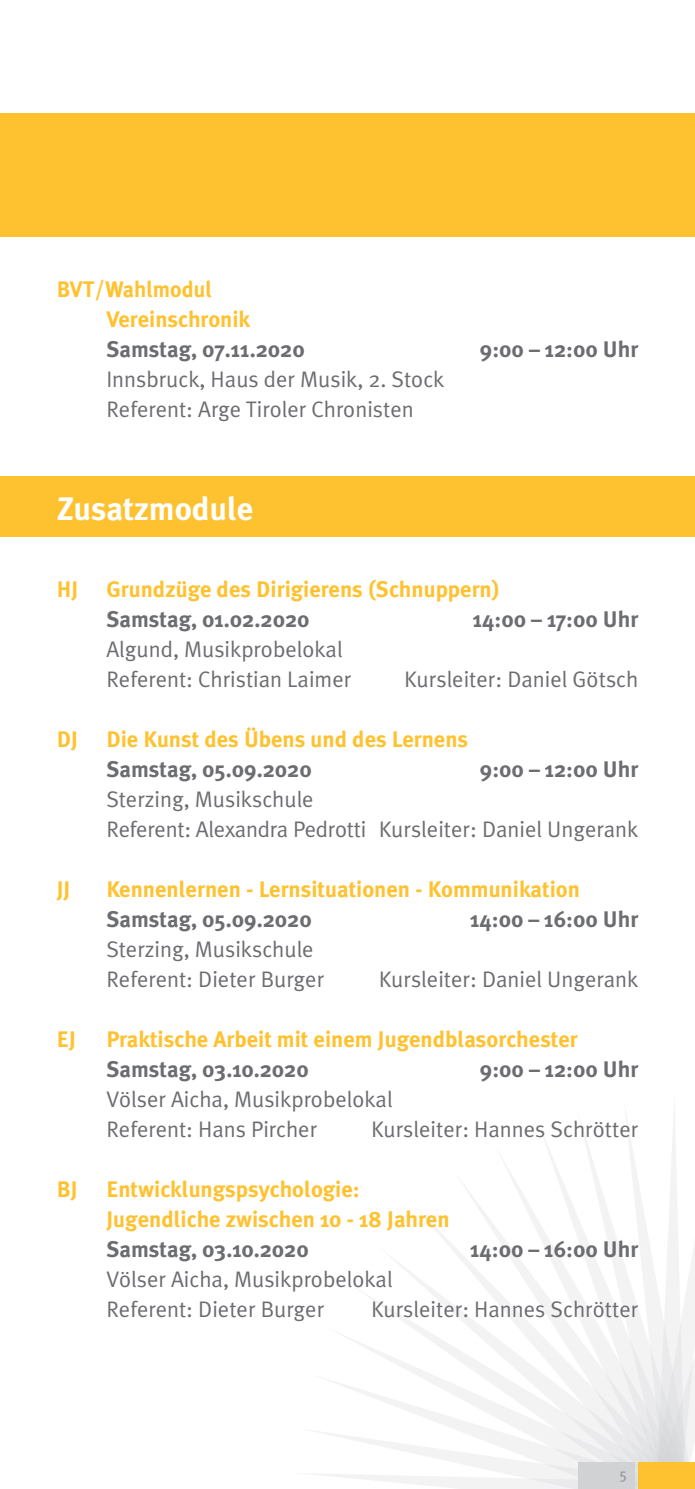
<style>
.page{position:relative;width:695px;height:1489px;background:#fff}
.page>*{position:absolute;margin:0;border:0;box-sizing:border-box;transform-origin:0 0}
.t1{font:700 32.5px "Meta Plus";color:#fff}
.t2{font:22.5px/30px "Meta Plus Normal";color:#6c6d70}
.t3{font:700 22.5px/30px "Meta Plus";color:#fec231}
.t4{font:700 22.5px "Meta Plus";color:#6c6d70}
.t5{font:14.75px "Meta Plus";color:#939598}
</style>
<div class="page">
<svg style="left:310px;top:1109px;width:384px;height:379px"></svg>
<div style="left:638px;top:1461px;width:56px;height:27px;background:#fec231"></div>
<div style="left:578px;top:1461px;width:56px;height:27px;background:#d1d2d4"></div>
<div style="left:0;top:113px;width:694px;height:124px;background:#fec231"></div>
<div style="left:0;top:477px;width:694px;height:60px;background:#fec231"></div>
<p class="t3" style="left:106px;top:274px;width:145px;text-indent:-50px">BVT/Wahlmodul<br>Vereinschronik</p>
<p class="t4" style="left:106px;top:336px;width:200px">Samstag, 07.11.2020</p>
<p class="t4" style="left:479px;top:336px;width:160px">9:00 – 12:00 Uhr</p>
<p class="t2" style="left:106px;top:364px;width:339px">Innsbruck, Haus der Musik, 2. Stock<br>Referent: Arge Tiroler Chronisten</p>
<h1 class="t1" style="left:57px;top:489px;width:198px">Zusatzmodule</h1>
<p class="t3" style="left:57px;top:574px;width:23px">HJ</p>
<p class="t3" style="left:106px;top:574px;width:394px">Grundzüge des Dirigierens (Schnuppern)</p>
<p class="t4" style="left:106px;top:606px;width:205px">Samstag, 01.02.2020</p>
<p class="t4" style="left:472px;top:606px;width:167px">14:00 – 17:00 Uhr</p>
<p class="t2" style="left:106px;top:634px;width:246px">Algund, Musikprobelokal<br>Referent: Christian Laimer</p>
<p class="t2" style="left:404px;top:664px;width:235px">Kursleiter: Daniel Götsch</p>
<p class="t3" style="left:57px;top:724px;width:23px">DJ</p>
<p class="t3" style="left:106px;top:724px;width:363px">Die Kunst des Übens und des Lernens</p>
<p class="t4" style="left:106px;top:756px;width:207px">Samstag, 05.09.2020</p>
<p class="t4" style="left:479px;top:756px;width:160px">9:00 – 12:00 Uhr</p>
<p class="t2" style="left:106px;top:784px;width:533px">Sterzing, Musikschule<br>Referent: Alexandra Pedrotti Kursleiter: Daniel Ungerank</p>
<p class="t3" style="left:57px;top:874px;width:15px">JJ</p>
<p class="t3" style="left:106px;top:874px;width:475px">Kennenlernen - Lernsituationen - Kommunikation</p>
<p class="t4" style="left:106px;top:906px;width:207px">Samstag, 05.09.2020</p>
<p class="t4" style="left:470px;top:906px;width:170px">14:00 – 16:00 Uhr</p>
<p class="t2" style="left:106px;top:934px;width:219px">Sterzing, Musikschule<br>Referent: Dieter Burger</p>
<p class="t2" style="left:379px;top:964px;width:260px">Kursleiter: Daniel Ungerank</p>
<p class="t3" style="left:57px;top:1024px;width:21px">EJ</p>
<p class="t3" style="left:106px;top:1024px;width:473px">Praktische Arbeit mit einem Jugendblasorchester</p>
<p class="t4" style="left:106px;top:1056px;width:204px">Samstag, 03.10.2020</p>
<p class="t4" style="left:479px;top:1056px;width:160px">9:00 – 12:00 Uhr</p>
<p class="t2" style="left:106px;top:1084px;width:288px">Völser Aicha, Musikprobelokal<br>Referent: Hans Pircher</p>
<p class="t2" style="left:371px;top:1114px;width:268px">Kursleiter: Hannes Schrötter</p>
<p class="t3" style="left:57px;top:1174px;width:22px">BJ</p>
<p class="t3" style="left:106px;top:1174px;width:344px">Entwicklungspsychologie:<br>Jugendliche zwischen 10 - 18 Jahren</p>
<p class="t4" style="left:106px;top:1236px;width:204px">Samstag, 03.10.2020</p>
<p class="t4" style="left:470px;top:1236px;width:170px">14:00 – 16:00 Uhr</p>
<p class="t2" style="left:106px;top:1264px;width:288px">Völser Aicha, Musikprobelokal<br>Referent: Dieter Burger</p>
<p class="t2" style="left:371px;top:1294px;width:268px">Kursleiter: Hannes Schrötter</p>
<p class="t5" style="left:619px;top:1465px;width:9px">5</p>
</div>
